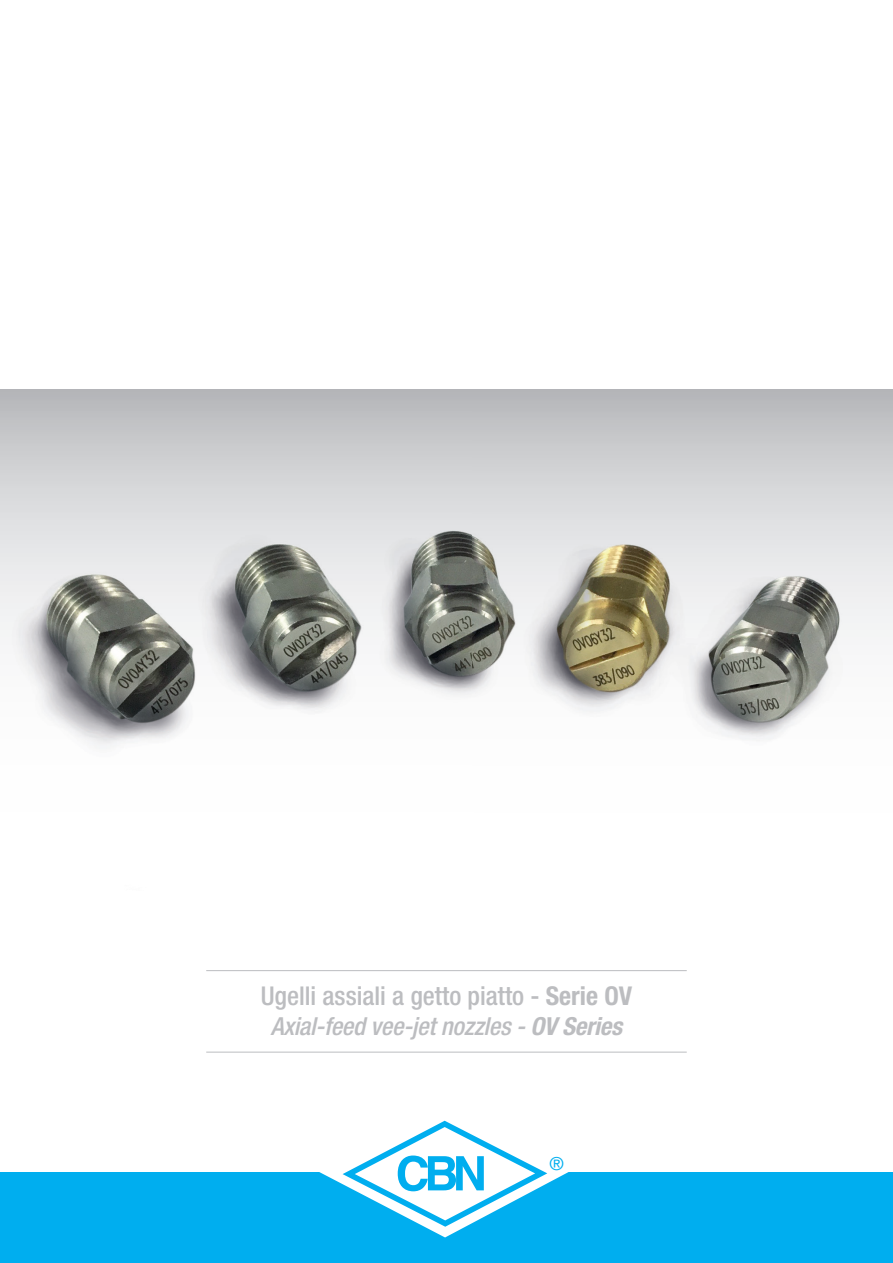
<style>
.page{position:relative;width:893px;height:1263px;background:#fff}
.page>*{position:absolute;margin:0;border:0;box-sizing:border-box;transform-origin:0 0}
.t1{font:500 condensed 25.95px "Helvetica Neue LT Std";color:#bcbdc0}
.t2{font:italic 500 condensed 24.9px "Helvetica Neue LT Std";letter-spacing:-.01em;color:#bcbdc0}
.t3{font:18px "Helvetica Neue LT Std";color:#00aeef}
.s1{font-weight:700}
</style>
<div class="page">
<img style="left:0;top:389px;width:893px;height:360px">
<hr style="left:206px;top:1052px;width:481px;height:1px;background:#bcbdc0">
<hr style="left:206px;top:970px;width:481px;height:1px;background:#bcbdc0">
<div style="left:0;top:1173px;width:893px;height:90px;background:#00aeef"></div>
<svg style="left:305px;top:1120px;width:283px;height:117px"></svg>
<p class="t1" style="left:261px;top:980px;width:373px">Ugelli assiali a getto piatto - <span class="s1">Serie OV</span></p>
<p class="t2" style="left:271px;top:1011px;width:353px">Axial-feed vee-jet nozzles - <span class="s1">OV Series</span></p>
<p class="t3" style="left:549px;top:1153px;width:16px">®</p>
</div>
